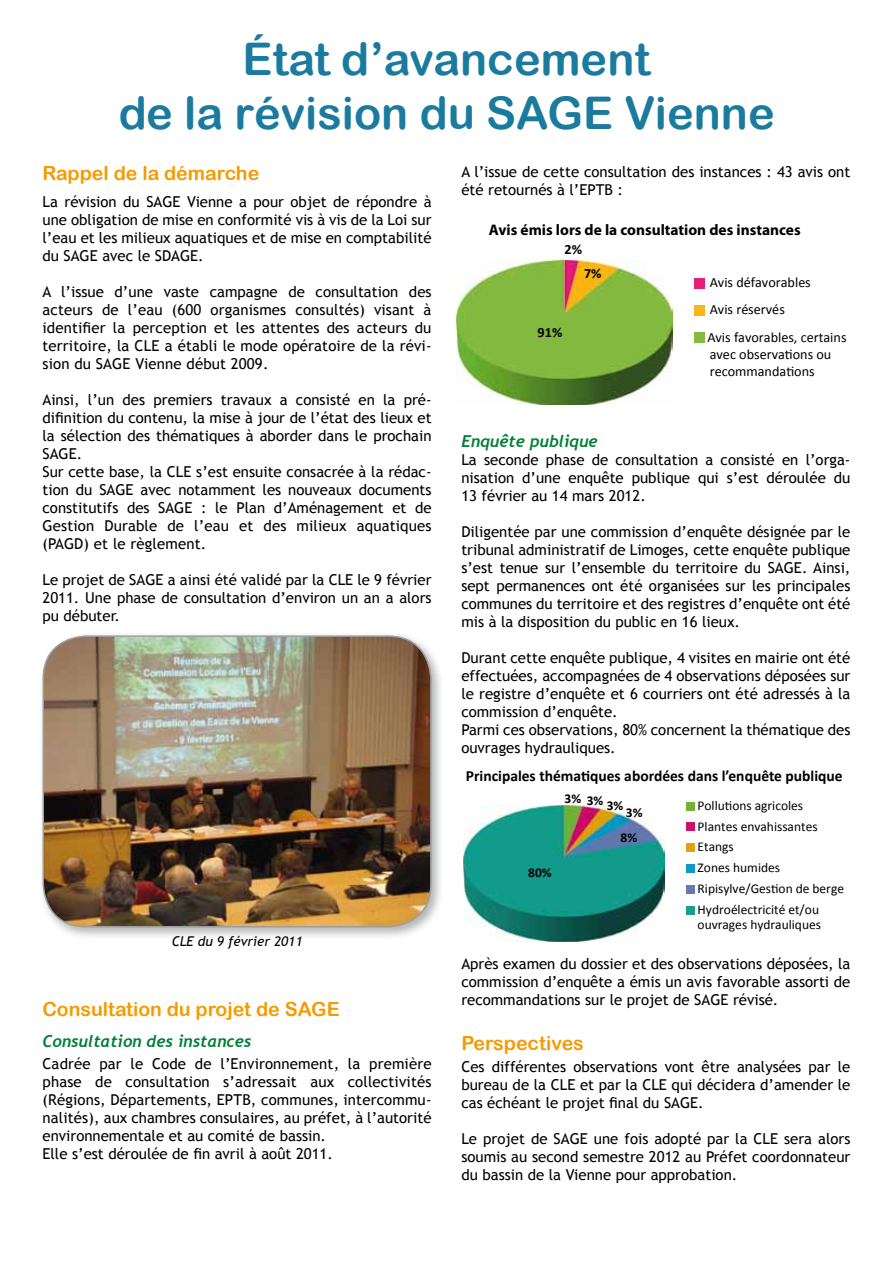
<style>
.page{position:relative;width:893px;height:1263px;background:#fff}
.page>*{position:absolute;margin:0;border:0;box-sizing:border-box;transform-origin:0 0}
.t1{font:45px/53.6px "Arial Rounded MT Bold";color:#006d94;text-align:center}
.t2{font:19.5px "Arial Rounded MT Bold";color:#f49b00}
.t3{font:italic 700 16.5px "Trebuchet";color:#008035}
.t4{font:700 15.6px "Calibri";color:#000}
.t5{font:700 15.3px "Myriad Pro";color:#000}
.t6{font:15px/18px "Trebuchet MS";color:#000;text-align:justify}
.t7{font:14.25px/27.2px "Calibri";color:#000}
.t8{font:700 14.25px "Calibri";color:#000}
.t9{font:13.5px/20.9px "Calibri";color:#000}
.t10{font:italic 13.5px "Trebuchet MS";color:#000}
.t11{font:700 13.5px/24.9px "Calibri";color:#000;text-align:center}
</style>
<div class="page">
<div style="left:39px;top:631px;width:405px;height:309px;background:#9c9e9f;opacity:.75"></div>
<img style="left:43px;top:636px;width:388px;height:291px">
<div style="left:43px;top:635px;width:389px;height:292px;border:2px solid #9c9e9f;border-radius:43px"></div>
<img style="left:464px;top:806px;width:200px;height:136px">
<div style="left:686px;top:802px;width:8px;height:8px;background:#72b438"></div>
<div style="left:686px;top:822px;width:8px;height:9px;background:#cf106b"></div>
<div style="left:686px;top:843px;width:8px;height:9px;background:#e1a40b"></div>
<div style="left:686px;top:864px;width:8px;height:9px;background:#0c9ac4"></div>
<div style="left:686px;top:885px;width:8px;height:9px;background:#657ab1"></div>
<div style="left:686px;top:906px;width:8px;height:9px;background:#1b9f8d"></div>
<img style="left:457px;top:260px;width:216px;height:144px">
<div style="left:695px;top:278px;width:10px;height:10px;background:#e41f7a"></div>
<div style="left:695px;top:305px;width:10px;height:10px;background:#f9b718"></div>
<div style="left:695px;top:332px;width:10px;height:10px;background:#86bb41"></div>
<h1 class="t1" style="left:118px;top:32px;width:658px">État d’avancement<br>de la révision du SAGE Vienne</h1>
<h2 class="t2" style="left:43px;top:162px;width:218px">Rappel de la démarche</h2>
<p class="t6" style="left:43px;top:192px;width:391px">La révision du SAGE Vienne a pour objet de répondre à une obligation de mise en conformité vis à vis de la Loi sur l’eau et les milieux aquatiques et de mise en comptabilité du SAGE avec le SDAGE.</p>
<p class="t6" style="left:43px;top:282px;width:391px">A l’issue d’une vaste campagne de consultation des acteurs de l’eau (600 organismes consultés) visant à identifier la perception et les attentes des acteurs du territoire, la CLE a établi le mode opératoire de la révi&shy;sion du SAGE Vienne début 2009.</p>
<p class="t6" style="left:43px;top:390px;width:391px;text-align:left">Ainsi, l’un des premiers travaux a consisté en la pré&shy;difinition du contenu, la mise à jour de l’état des lieux et la sélection des thématiques à aborder dans le prochain SAGE.<br>Sur cette base, la CLE s’est ensuite consacrée à la rédac&shy;tion du SAGE avec notamment les nouveaux documents constitutifs des SAGE : le Plan d’Aménagement et de Gestion Durable de l’eau et des milieux aquatiques (PAGD) et le règlement.</p>
<p class="t6" style="left:43px;top:570px;width:391px">Le projet de SAGE a ainsi été validé par la CLE le 9 février 2011. Une phase de consultation d’environ un an a alors pu débuter.</p>
<p class="t10" style="left:172px;top:934px;width:132px">CLE du 9 février 2011</p>
<h2 class="t2" style="left:43px;top:998px;width:299px">Consultation du projet de SAGE</h2>
<p class="t3" style="left:43px;top:1031px;width:210px">Consultation des instances</p>
<p class="t6" style="left:43px;top:1055px;width:391px;text-align:left">Cadrée par le Code de l’Environnement, la première phase de consultation s’adressait aux collectivités (Régions, Départements, EPTB, communes, intercommu&shy;nalités), aux chambres consulaires, au préfet, à l’autorité environnementale et au comité de bassin.<br>Elle s’est déroulée de fin avril à août 2011.</p>
<p class="t6" style="left:461px;top:163px;width:391px">A l’issue de cette consultation des instances : 43 avis ont été retournés à l’EPTB :</p>
<p class="t5" style="left:489px;top:220px;width:313px">Avis émis lors de la consultation des instances</p>
<p class="t8" style="left:565px;top:240px;width:19px">2%</p>
<p class="t8" style="left:538px;top:324px;width:26px">91%</p>
<p class="t8" style="left:584px;top:264px;width:19px">7%</p>
<p class="t7" style="left:707px;top:269px;width:141px">Avis défavorables<br>Avis réservés<br>Avis favorables, certains</p>
<p class="t7" style="left:710px;top:346px;width:123px;line-height:17.2px">avec observations ou recommandations</p>
<p class="t3" style="left:461px;top:431px;width:138px">Enquête publique</p>
<p class="t6" style="left:461px;top:451px;width:391px">La seconde phase de consultation a consisté en l’orga&shy;nisation d’une enquête publique qui s’est déroulée du 13 février au 14 mars 2012.</p>
<p class="t6" style="left:461px;top:523px;width:391px">Diligentée par une commission d’enquête désignée par le tribunal administratif de Limoges, cette enquête publique s’est tenue sur l’ensemble du territoire du SAGE. Ainsi, sept permanences ont été organisées sur les principales communes du territoire et des registres d’enquête ont été mis à la disposition du public en 16 lieux.</p>
<p class="t6" style="left:461px;top:649px;width:391px;text-align:left">Durant cette enquête publique, 4 visites en mairie ont été effectuées, accompagnées de 4 observations déposées sur le registre d’enquête et 6 courriers ont été adressés à la commission d’enquête.<br>Parmi ces observations, 80% concernent la thématique des ouvrages hydrauliques.</p>
<p class="t4" style="left:466px;top:765px;width:378px">Principales thématiques abordées dans l’enquête publique</p>
<p class="t11" style="left:528px;top:859px;width:25px">80%</p>
<p class="t11" style="left:564px;top:788px;width:60px">3% 3% 3%</p>
<p class="t11" style="left:621px;top:800px;width:23px">3%<br>8%</p>
<p class="t9" style="left:698px;top:795px;width:148px">Pollutions agricoles<br>Plantes envahissantes<br>Etangs<br>Zones humides<br>Ripisylve/Gestion de berge<br>Hydroélectricité et/ou</p>
<p class="t9" style="left:698px;top:914px;width:125px">ouvrages hydrauliques</p>
<p class="t6" style="left:461px;top:955px;width:391px">Après examen du dossier et des observations déposées, la commission d’enquête a émis un avis favorable assorti de recommandations sur le projet de SAGE révisé.</p>
<h2 class="t2" style="left:461px;top:1031px;width:124px">Perspectives</h2>
<p class="t6" style="left:461px;top:1058px;width:391px">Ces différentes observations vont être analysées par le bureau de la CLE et par la CLE qui décidera d’amender le cas échéant le projet final du SAGE.</p>
<p class="t6" style="left:461px;top:1130px;width:391px">Le projet de SAGE une fois adopté par la CLE sera alors soumis au second semestre 2012 au Préfet coordonnateur du bassin de la Vienne pour approbation.</p>
</div>
